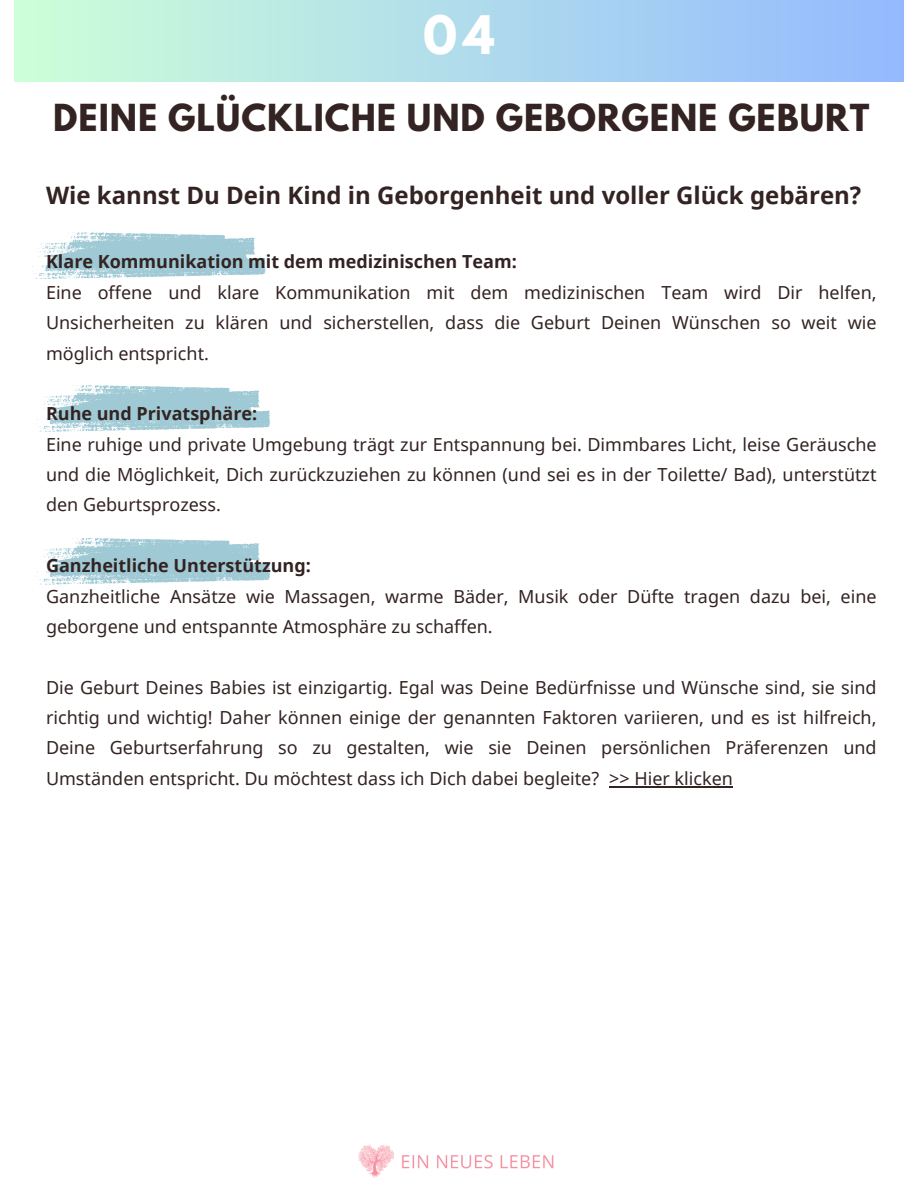
<style>
.page{position:relative;width:918px;height:1188px;background:#fff}
.page>*{position:absolute;margin:0;border:0;box-sizing:border-box;transform-origin:0 0}
.t1{font:700 46.95px "League Spartan";color:#fff}
.t2{font:700 33px "League Spartan";letter-spacing:.03em;color:#332322}
.t3{font:700 24px "Noto Sans";color:#332322}
.t4{font:18px/30.3px "Noto Sans";color:#332322;text-align:justify}
.t5{font:700 18px "Noto Sans";color:#332322}
</style>
<div class="page">
<svg style="left:32px;top:232px;width:234px;height:47px"></svg>
<svg style="left:36px;top:385px;width:234px;height:47px"></svg>
<svg style="left:36px;top:538px;width:235px;height:47px"></svg>
<hr style="left:609px;top:786px;width:124px;height:1px;background:#332322">
<div style="left:14px;top:0;width:890px;height:81px;background:linear-gradient(to right,#cdffd8,#94b9ff)"></div>
<img style="left:358px;top:1145px;width:196px;height:33px">
<h1 class="t1" style="left:423px;top:12px;width:73px">04</h1>
<h2 class="t2" style="left:53px;top:101px;width:818px">DEINE GLÜCKLICHE UND GEBORGENE GEBURT</h2>
<h3 class="t3" style="left:46px;top:179px;width:817px">Wie kannst Du Dein Kind in Geborgenheit und voller Glück gebären?</h3>
<p class="t5" style="left:46px;top:249px;width:472px">Klare Kommunikation mit dem medizinischen Team:</p>
<p class="t4" style="left:46px;top:277px;width:832px">Eine offene und klare Kommunikation mit dem medizinischen Team wird Dir helfen, Unsicherheiten zu klären und sicherstellen, dass die Geburt Deinen Wünschen so weit wie möglich entspricht.</p>
<p class="t5" style="left:46px;top:401px;width:213px">Ruhe und Privatsphäre:</p>
<p class="t4" style="left:46px;top:429px;width:832px">Eine ruhige und private Umgebung trägt zur Entspannung bei. Dimmbares Licht, leise Geräusche und die Möglichkeit, Dich zurückzuziehen zu können (und sei es in der Toilette/ Bad), unterstützt den Geburtsprozess.</p>
<p class="t5" style="left:46px;top:553px;width:266px">Ganzheitliche Unterstützung:</p>
<p class="t4" style="left:46px;top:580px;width:832px">Ganzheitliche Ansätze wie Massagen, warme Bäder, Musik oder Düfte tragen dazu bei, eine geborgene und entspannte Atmosphäre zu schaffen.</p>
<p class="t4" style="left:46px;top:672px;width:832px">Die Geburt Deines Babies ist einzigartig. Egal was Deine Bedürfnisse und Wünsche sind, sie sind richtig und wichtig! Daher können einige der genannten Faktoren variieren, und es ist hilfreich, Deine Geburtserfahrung so zu gestalten, wie sie Deinen persönlichen Präferenzen und Umständen entspricht. Du möchtest dass ich Dich dabei begleite? &gt;&gt; Hier klicken</p>
</div>
